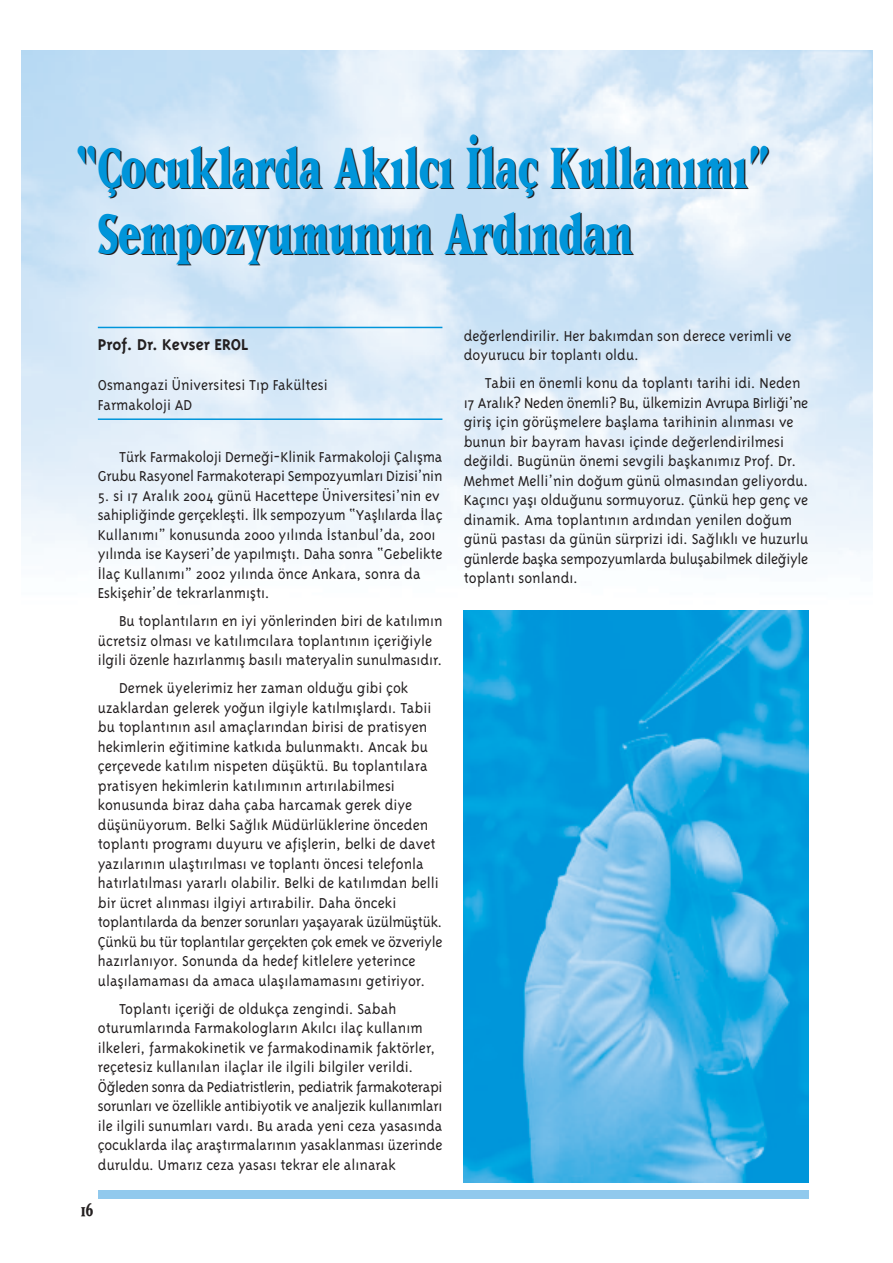
<style>
.page{position:relative;width:893px;height:1263px;background:#fff}
.page>*{position:absolute;margin:0;border:0;box-sizing:border-box;transform-origin:0 0}
.t1{font:800 66px/66px "Matrix Trk";color:#0095da;scale:.7 1}
.t2{font:800 21px "Matrix Trk";color:#231f20;scale:.7 1}
.t3{font:700 18px "Triplex";color:#231f20}
.t4{font:300 16.5px/19.5px "Triplex";color:#231f20}
</style>
<div class="page">
<img style="left:21px;top:51px;width:851px;height:560px">
<div style="left:98px;top:1191px;width:710px;height:8px;background:#91c9ed"></div>
<hr style="left:98px;top:327px;width:344px;height:1px;background:#0095da">
<hr style="left:98px;top:418px;width:344px;height:2px;background:#0095da">
<img style="left:464px;top:610px;width:344px;height:572px">
<h1 class="t1" style="left:98px;top:134px;width:960px;text-indent:-22px">“Çocuklarda Ak›lc› ‹laç Kullan›m›”<br>Sempozyumunun Ard›ndan</h1>
<p class="t3" style="left:98px;top:337px;width:152px">Prof. Dr. Kevser EROL</p>
<p class="t4" style="left:98px;top:376px;width:231px">Osmangazi Üniversitesi T›p Fakültesi<br>Farmakoloji AD</p>
<p class="t4" style="left:98px;top:448px;width:346px;text-align:right">Türk Farmakoloji Derne¤i-Klinik Farmakoloji Çal›flma<br>Grubu Rasyonel Farmakoterapi Sempozyumlar› Dizisi’nin</p>
<p class="t4" style="left:98px;top:487px;width:346px">5. si 17 Aral›k 2004 günü Hacettepe Üniversitesi’nin ev sahipli¤inde gerçekleflti. ‹lk sempozyum “Yafll›larda ‹laç Kullan›m›” konusunda 2000 y›l›nda ‹stanbul’da, 2001 y›l›nda ise Kayseri’de yap›lm›flt›. Daha sonra “Gebelikte ‹laç Kullan›m›” 2002 y›l›nda önce Ankara, sonra da Eskiflehir’de tekrarlanm›flt›.</p>
<p class="t4" style="left:98px;top:613px;width:346px;text-indent:21px">Bu toplant›lar›n en iyi yönlerinden biri de kat›l›m›n ücretsiz olmas› ve kat›l›mc›lara toplant›n›n içeri¤iyle ilgili özenle haz›rlanm›fl bas›l› materyalin sunulmas›d›r.</p>
<p class="t4" style="left:98px;top:680px;width:346px;text-indent:21px">Dernek üyelerimiz her zaman oldu¤u gibi çok uzaklardan gelerek yo¤un ilgiyle kat›lm›fllard›. Tabii bu toplant›n›n as›l amaçlar›ndan birisi de pratisyen hekimlerin e¤itimine katk›da bulunmakt›. Ancak bu çerçevede kat›l›m nispeten düflüktü. Bu toplant›lara pratisyen hekimlerin kat›l›m›n›n art›r›labilmesi konusunda biraz daha çaba harcamak gerek diye düflünüyorum. Belki Sa¤l›k Müdürlüklerine önceden toplant› program› duyuru ve afifllerin, belki de davet yaz›lar›n›n ulaflt›r›lmas› ve toplant› öncesi telefonla hat›rlat›lmas› yararl› olabilir. Belki de kat›l›mdan belli bir ücret al›nmas› ilgiyi art›rabilir. Daha önceki toplant›larda da benzer sorunlar› yaflayarak üzülmüfltük.<br>Çünkü bu tür toplant›lar gerçekten çok emek ve özveriyle haz›rlan›yor. Sonunda da hedef kitlelere yeterince ulafl›lamamas› da amaca ulafl›lamamas›n› getiriyor.</p>
<p class="t4" style="left:98px;top:1000px;width:346px;text-indent:21px">Toplant› içeri¤i de oldukça zengindi. Sabah oturumlar›nda Farmakologlar›n Ak›lc› ilaç kullan›m ilkeleri, farmakokinetik ve farmakodinamik faktörler, reçetesiz kullan›lan ilaçlar ile ilgili bilgiler verildi.<br>Ö¤leden sonra da Pediatristlerin, pediatrik farmakoterapi sorunlar› ve özellikle antibiyotik ve analjezik kullan›mlar› ile ilgili sunumlar› vard›. Bu arada yeni ceza yasas›nda çocuklarda ilaç araflt›rmalar›n›n yasaklanmas› üzerinde duruldu. Umar›z ceza yasas› tekrar ele al›narak</p>
<p class="t2" style="left:81px;top:1199px;width:19px">16</p>
<p class="t4" style="left:463px;top:327px;width:329px">de¤erlendirilir. Her bak›mdan son derece verimli ve doyurucu bir toplant› oldu.</p>
<p class="t4" style="left:463px;top:375px;width:346px;text-indent:21px">Tabii en önemli konu da toplant› tarihi idi. Neden 17 Aral›k? Neden önemli? Bu, ülkemizin Avrupa Birli¤i’ne girifl için görüflmelere bafllama tarihinin al›nmas› ve bunun bir bayram havas› içinde de¤erlendirilmesi de¤ildi. Bugünün önemi sevgili baflkan›m›z Prof. Dr.<br>Mehmet Melli’nin do¤um günü olmas›ndan geliyordu.<br>Kaç›nc› yafl› oldu¤unu sormuyoruz. Çünkü hep genç ve dinamik. Ama toplant›n›n ard›ndan yenilen do¤um günü pastas› da günün sürprizi idi. Sa¤l›kl› ve huzurlu günlerde baflka sempozyumlarda buluflabilmek dile¤iyle toplant› sonland›.</p>
</div>
